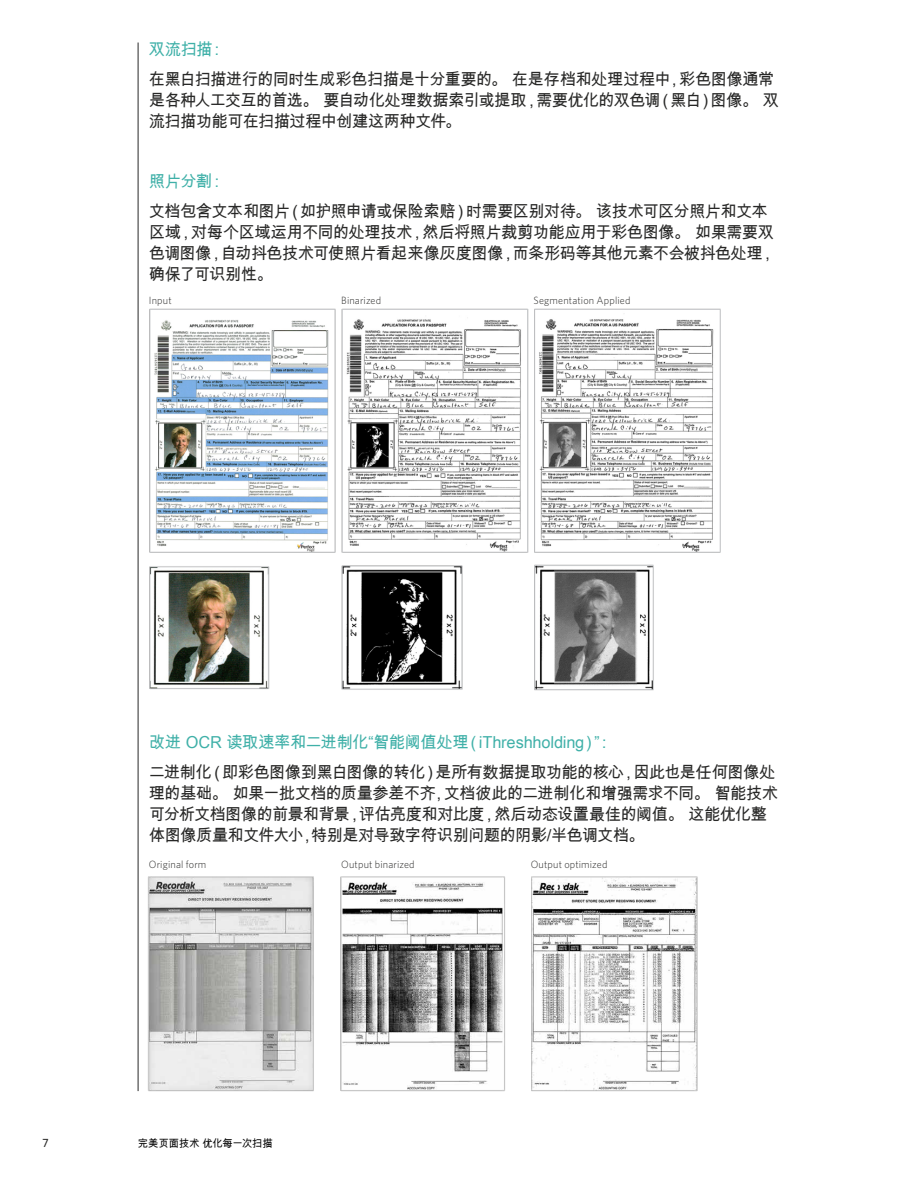
<style>
.page{position:relative;width:918px;height:1188px;background:#fff}
.page>*{position:absolute;margin:0;border:0;box-sizing:border-box;transform-origin:0 0}
.t1{font:16.5px/21px "Arial Unicode MS";color:#282827}
.t2{font:16.5px "Arial Unicode MS";color:#3fb0a8}
.t3{font:500 12px "Whitney";color:#282827}
.t4{font:300 10.5px "Whitney";letter-spacing:.015em;color:#282827}
.t5{font:10.5px "Arial Unicode MS";letter-spacing:-.01em;color:#000}
</style>
<div class="page">
<hr style="left:138px;top:43px;width:1px;height:1048px;background:#282827">
<img style="left:148px;top:876px;width:550px;height:216px">
<img style="left:149px;top:308px;width:572px;height:383px">
<p class="t2" style="left:149px;top:37px;width:78px">双流扫描：</p>
<p class="t1" style="left:149px;top:68px;width:632px">在黑白扫描进行的同时生成彩色扫描是十分重要的。 在是存档和处理过程中，彩色图像通常是各种人工交互的首选。 要自动化处理数据索引或提取，需要优化的双色调（黑白）图像。 双流扫描功能可在扫描过程中创建这两种文件。</p>
<p class="t2" style="left:149px;top:169px;width:78px">照片分割：</p>
<p class="t1" style="left:149px;top:200px;width:629px">文档包含文本和图片（如护照申请或保险索赔）时需要区别对待。 该技术可区分照片和文本区域，对每个区域运用不同的处理技术，然后将照片裁剪功能应用于彩色图像。 如果需要双色调图像，自动抖色技术可使照片看起来像灰度图像，而条形码等其他元素不会被抖色处理，确保了可识别性。</p>
<p class="t4" style="left:149px;top:293px;width:24px">Input</p>
<p class="t4" style="left:341px;top:293px;width:42px">Binarized</p>
<p class="t4" style="left:534px;top:293px;width:99px">Segmentation Applied</p>
<p class="t2" style="left:149px;top:730px;width:466px">改进 OCR 读取速率和二进制化“智能阈值处理（iThreshholding）”：</p>
<p class="t1" style="left:149px;top:761px;width:631px">二进制化（即彩色图像到黑白图像的转化）是所有数据提取功能的核心，因此也是任何图像处理的基础。 如果一批文档的质量参差不齐，文档彼此的二进制化和增强需求不同。 智能技术可分析文档图像的前景和背景，评估亮度和对比度，然后动态设置最佳的阈值。 这能优化整体图像质量和文件大小，特别是对导致字符识别问题的阴影/半色调文档。</p>
<p class="t4" style="left:341px;top:857px;width:75px">Output binarized</p>
<p class="t4" style="left:531px;top:857px;width:78px">Output optimized</p>
<p class="t4" style="left:149px;top:857px;width:59px">Original form</p>
<p class="t3" style="left:43px;top:1134px;width:8px">7</p>
<p class="t5" style="left:138px;top:1135px;width:136px">完美页面技术 优化每一次扫描</p>
</div>
